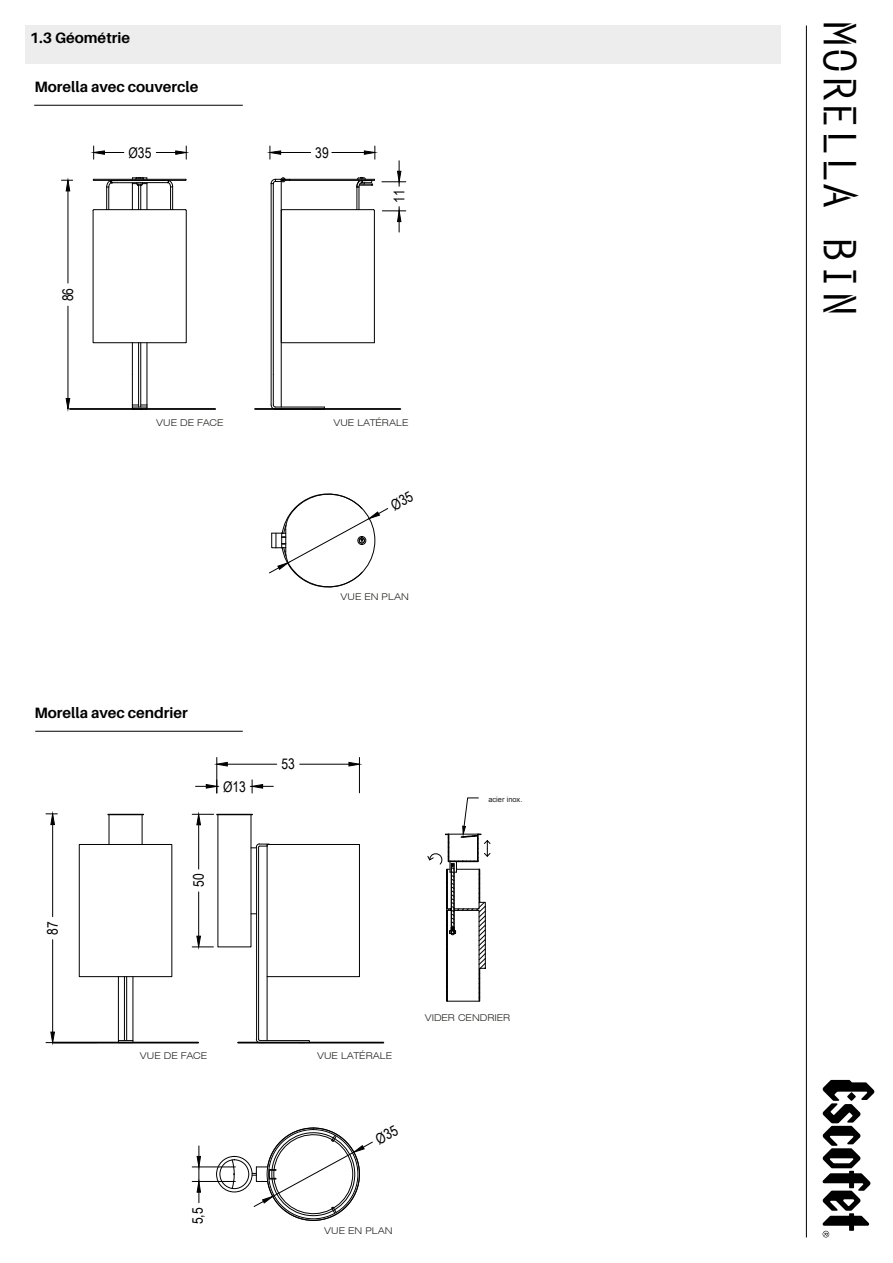
<style>
.page{position:relative;width:893px;height:1263px;background:#fff}
.page>*{position:absolute;margin:0;border:0;box-sizing:border-box;transform-origin:0 0}
.t1{font:45px "Letter Gothic Std Bold Stencil";color:#000}
.t2{font:700 15px "Aileron";color:#000}
.t3{font:14.7px "Arial Narrow";color:#000}
.t4{font:300 expanded 9.3px "Swiss 721 BT";color:#1d1d1b}
.t5{font:7.5px "Arial";color:#1e1e1c}
</style>
<div class="page">
<hr style="left:806px;top:26px;width:1px;height:1211px;background:#000">
<svg style="left:822px;top:1080px;width:53px;height:157px"></svg>
<div style="left:26px;top:25px;width:755px;height:38px;background:#ededed"></div>
<hr style="left:34px;top:105px;width:209px;height:1px;background:#000">
<hr style="left:35px;top:731px;width:208px;height:1px;background:#000">
<hr style="left:255px;top:408px;width:145px;height:2px;background:#000">
<hr style="left:70px;top:408px;width:145px;height:2px;background:#000">
<svg style="left:382px;top:161px;width:24px;height:25px"></svg>
<svg style="left:382px;top:207px;width:24px;height:25px"></svg>
<hr style="left:68px;top:191px;width:1px;height:92px;background:#000">
<hr style="left:68px;top:306px;width:1px;height:92px;background:#000">
<svg style="left:61px;top:179px;width:12px;height:13px"></svg>
<svg style="left:65px;top:398px;width:5px;height:12px"></svg>
<svg style="left:93px;top:146px;width:31px;height:13px"></svg>
<svg style="left:156px;top:146px;width:31px;height:13px"></svg>
<hr style="left:281px;top:152px;width:30px;height:1px;background:#000">
<hr style="left:332px;top:152px;width:32px;height:1px;background:#000">
<svg style="left:269px;top:146px;width:12px;height:13px"></svg>
<svg style="left:364px;top:146px;width:12px;height:13px"></svg>
<hr style="left:132px;top:375px;width:1px;height:30px;background:#000">
<hr style="left:132px;top:343px;width:1px;height:32px;background:#000">
<hr style="left:146px;top:343px;width:1px;height:62px;background:#000">
<hr style="left:140px;top:343px;width:1px;height:64px;background:#000">
<hr style="left:138px;top:343px;width:1px;height:64px;background:#000">
<hr style="left:94px;top:209px;width:91px;height:1px;background:#000">
<svg style="left:131px;top:404px;width:17px;height:6px"></svg>
<div style="left:93px;top:179px;width:93px;height:2px;border:1px solid #000"></div>
<svg style="left:106px;top:177px;width:68px;height:34px"></svg>
<svg style="left:270px;top:177px;width:105px;height:233px"></svg>
<hr style="left:124px;top:977px;width:1px;height:63px;background:#000">
<hr style="left:126px;top:977px;width:1px;height:63px;background:#000">
<hr style="left:267px;top:977px;width:1px;height:63px;background:#000">
<hr style="left:132px;top:977px;width:1px;height:63px;background:#000">
<hr style="left:118px;top:977px;width:1px;height:63px;background:#000">
<div style="left:267px;top:844px;width:93px;height:133px;border:1px solid #000"></div>
<div style="left:79px;top:844px;width:93px;height:133px;border:1px solid #000"></div>
<hr style="left:238px;top:1042px;width:145px;height:1px;background:#000">
<div style="left:118px;top:1040px;width:15px;height:3px;border:1px solid #000"></div>
<hr style="left:53px;top:1042px;width:145px;height:1px;background:#000">
<hr style="left:198px;top:892px;width:1px;height:44px;background:#000">
<hr style="left:198px;top:825px;width:1px;height:44px;background:#000">
<svg style="left:192px;top:935px;width:21px;height:13px"></svg>
<hr style="left:256px;top:847px;width:1px;height:192px;background:#000">
<hr style="left:258px;top:847px;width:1px;height:192px;background:#000">
<div style="left:259px;top:1040px;width:51px;height:3px;border:1px solid #000"></div>
<svg style="left:255px;top:1038px;width:9px;height:5px"></svg>
<hr style="left:217px;top:757px;width:1px;height:36px;background:#000">
<hr style="left:359px;top:757px;width:1px;height:36px;background:#000">
<hr style="left:227px;top:764px;width:50px;height:1px;background:#000">
<hr style="left:300px;top:764px;width:49px;height:1px;background:#000">
<svg style="left:216px;top:762px;width:12px;height:5px"></svg>
<svg style="left:348px;top:762px;width:12px;height:5px"></svg>
<hr style="left:46px;top:1042px;width:51px;height:1px;background:#000">
<hr style="left:52px;top:824px;width:1px;height:93px;background:#000">
<hr style="left:52px;top:940px;width:1px;height:92px;background:#000">
<svg style="left:46px;top:813px;width:11px;height:12px"></svg>
<svg style="left:50px;top:1031px;width:5px;height:12px"></svg>
<svg style="left:142px;top:815px;width:1px;height:29px"></svg>
<svg style="left:108px;top:815px;width:2px;height:29px"></svg>
<div style="left:108px;top:814px;width:36px;height:1px;border:1px solid #000"></div>
<svg style="left:251px;top:843px;width:18px;height:5px"></svg>
<div style="left:216px;top:1156px;width:37px;height:36px;border:1px solid #000;border-radius:50%"></div>
<div style="left:219px;top:1159px;width:30px;height:30px;border:1px solid #000;border-radius:50%"></div>
<svg style="left:231px;top:1159px;width:4px;height:31px"></svg>
<svg style="left:196px;top:780px;width:22px;height:13px"></svg>
<svg style="left:251px;top:780px;width:22px;height:13px"></svg>
<svg style="left:192px;top:813px;width:26px;height:12px"></svg>
<div style="left:217px;top:814px;width:36px;height:1px;border:1px solid #000"></div>
<hr style="left:192px;top:1167px;width:43px;height:1px;background:#000">
<hr style="left:192px;top:1181px;width:43px;height:1px;background:#000">
<svg style="left:196px;top:1146px;width:5px;height:57px"></svg>
<svg style="left:428px;top:797px;width:62px;height:205px"></svg>
<svg style="left:269px;top:493px;width:120px;height:95px"></svg>
<svg style="left:252px;top:1127px;width:121px;height:94px"></svg>
<h2 class="t2" style="left:30px;top:29px;width:102px">1.3 Géométrie</h2>
<h2 class="t2" style="left:34px;top:79px;width:165px">Morella avec couvercle</h2>
<h3 class="t3" style="left:57px;top:301px;width:15px;rotate:-90deg">86</h3>
<h3 class="t3" style="left:129px;top:142px;width:24px">Ø35</h3>
<h3 class="t3" style="left:315px;top:142px;width:15px">39</h3>
<h3 class="t3" style="left:388px;top:203px;width:15px;rotate:-90deg">11</h3>
<p class="t4" style="left:156px;top:417px;width:69px">VUE DE FACE</p>
<p class="t4" style="left:333px;top:417px;width:76px">VUE LATÉRALE</p>
<p class="t4" style="left:341px;top:591px;width:70px">VUE EN PLAN</p>
<h2 class="t2" style="left:34px;top:705px;width:155px">Morella avec cendrier</h2>
<h3 class="t3" style="left:223px;top:776px;width:24px">Ø13</h3>
<h3 class="t3" style="left:42px;top:935px;width:15px;rotate:-90deg">87</h3>
<h3 class="t3" style="left:188px;top:887px;width:15px;rotate:-90deg">50</h3>
<p class="t4" style="left:140px;top:1050px;width:69px">VUE DE FACE</p>
<h3 class="t3" style="left:281px;top:753px;width:15px">53</h3>
<p class="t5" style="left:488px;top:794px;width:35px">acier inox.</p>
<p class="t4" style="left:317px;top:1050px;width:76px">VUE LATÉRALE</p>
<p class="t4" style="left:425px;top:1012px;width:87px">VIDER CENDRIER</p>
<h3 class="t3" style="left:187px;top:1224px;width:18px;rotate:-90deg">5,5</h3>
<p class="t4" style="left:324px;top:1225px;width:70px">VUE EN PLAN</p>
<h1 class="t1" style="left:867px;top:20px;width:298px;rotate:90deg">MORELLA BIN</h1>
</div>
